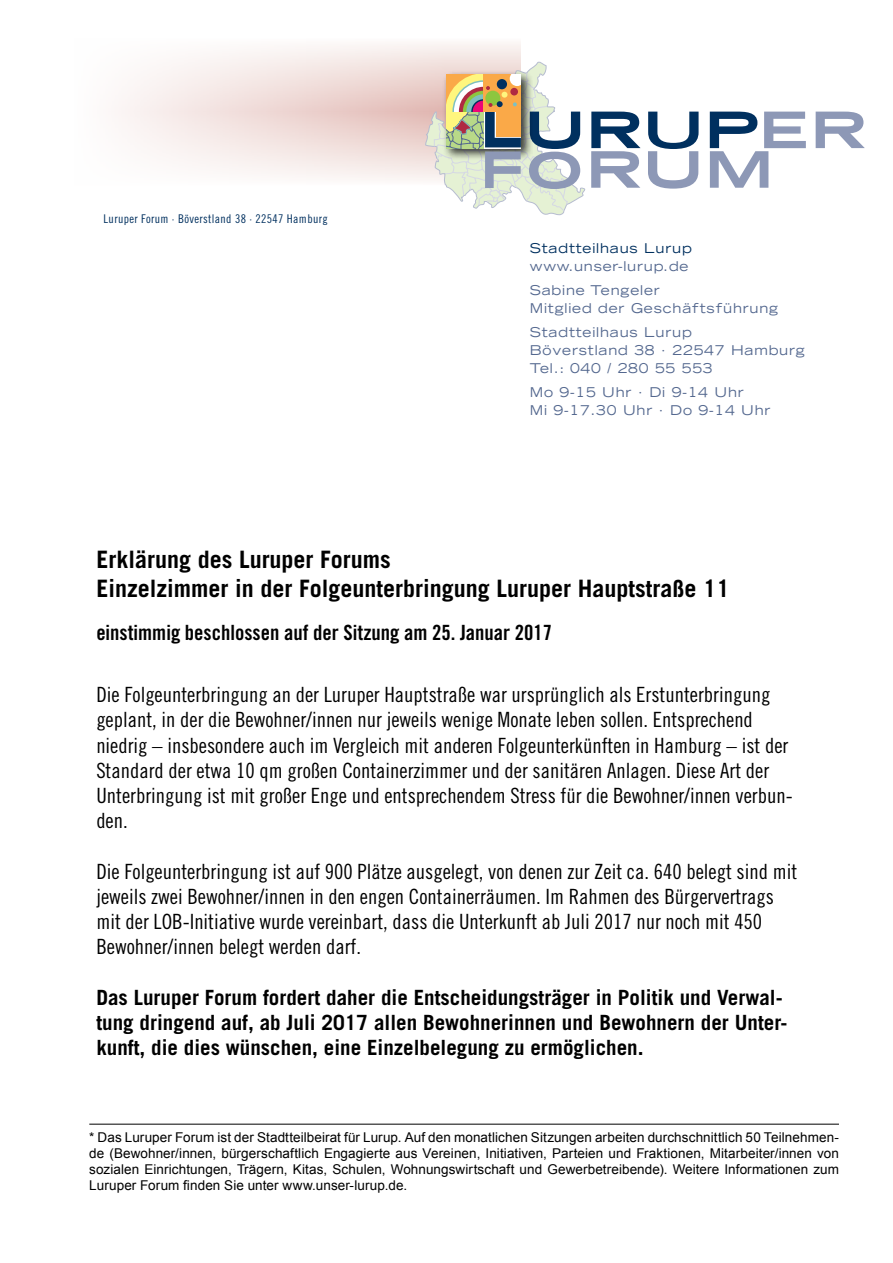
<style>
.page{position:relative;width:893px;height:1263px;background:#fff}
.page>*{position:absolute;margin:0;border:0;box-sizing:border-box;transform-origin:0 0}
.t1{font:700 24px/28.8px "Trade Gothic";color:#000}
.t2{font:21px/25.2px "Trade Gothic Cond Eighteen";color:#000}
.t3{font:700 21px/25.2px "Trade Gothic";color:#000}
.t4{font:21px "Trade Gothic Bold Cond Twenty";color:#000}
.t5{font:13.5px/16.2px "Arial";letter-spacing:.005em;color:#000;text-align:justify}
.t6{font:expanded 13.5px/24px "Trade Gothic LH";letter-spacing:.06em;color:#54688f}
.t7{font:expanded 13.5px "Trade Gothic LH";letter-spacing:.06em;color:#00305f}
.t8{font:12px "Trade Gothic Cond Eighteen";letter-spacing:.03em;color:#00305f}
</style>
<div class="page">
<svg style="left:119px;top:43px;width:402px;height:137px"></svg>
<svg style="left:591px;top:112px;width:50px;height:76px"></svg>
<svg style="left:816px;top:112px;width:49px;height:36px"></svg>
<svg style="left:648px;top:112px;width:51px;height:77px"></svg>
<svg style="left:710px;top:112px;width:96px;height:76px"></svg>
<svg style="left:422px;top:61px;width:163px;height:154px"></svg>
<hr style="left:89px;top:1124px;width:750px;height:1px;background:#000">
<p class="t8" style="left:104px;top:212px;width:226px">Luruper Forum · Böverstland 38 · 22547 Hamburg</p>
<p class="t7" style="left:530px;top:239px;width:163px">Stadtteilhaus Lurup</p>
<p class="t6" style="left:530px;top:254px;width:160px">www.unser-lurup.de<br>Sabine Tengeler</p>
<p class="t6" style="left:530px;top:296px;width:250px">Mitglied der Geschäftsführung<br>Stadtteilhaus Lurup</p>
<p class="t6" style="left:530px;top:341px;width:277px;line-height:18px">Böverstland 38 · 22547 Hamburg<br>Tel.: 040 / 280 55 553</p>
<p class="t6" style="left:530px;top:383px;width:242px;line-height:18px">Mo 9-15 Uhr · Di 9-14 Uhr<br>Mi 9-17.30 Uhr · Do 9-14 Uhr</p>
<p class="t1" style="left:96px;top:544px;width:635px">Erklärung des Luruper Forums<br>Einzelzimmer in der Folgeunterbringung Luruper Hauptstraße 11</p>
<p class="t4" style="left:96px;top:619px;width:457px">einstimmig beschlossen auf der Sitzung am 25. Januar 2017</p>
<p class="t2" style="left:96px;top:682px;width:698px">Die Folgeunterbringung an der Luruper Hauptstraße war ursprünglich als Erstunterbringung geplant, in der die Bewohner/innen nur jeweils wenige Monate leben sollen. Entsprechend niedrig – insbesondere auch im Vergleich mit anderen Folgeunterkünften in Hamburg – ist der Standard der etwa 10 qm großen Containerzimmer und der sanitären Anlagen. Diese Art der Unterbringung ist mit großer Enge und entsprechendem Stress für die Bewohner/innen verbun&shy;den.</p>
<p class="t2" style="left:96px;top:858px;width:702px">Die Folgeunterbringung ist auf 900 Plätze ausgelegt, von denen zur Zeit ca. 640 belegt sind mit jeweils zwei Bewohner/innen in den engen Containerräumen. Im Rahmen des Bürgervertrags mit der LOB-Initiative wurde vereinbart, dass die Unterkunft ab Juli 2017 nur noch mit 450<br>Bewohner/innen belegt werden darf.</p>
<p class="t3" style="left:96px;top:984px;width:693px">Das Luruper Forum fordert daher die Entscheidungsträger in Politik und Verwal&shy;tung dringend auf, ab Juli 2017 allen Bewohnerinnen und Bewohnern der Unter&shy;kunft, die dies wünschen, eine Einzelbelegung zu ermöglichen.</p>
<p class="t5" style="left:89px;top:1129px;width:751px">* Das Luruper Forum ist der Stadtteilbeirat für Lurup. Auf den monatlichen Sitzungen arbeiten durchschnittlich 50 Teilnehmen&shy;de (Bewohner/innen, bürgerschaftlich Engagierte aus Vereinen, Initiativen, Parteien und Fraktionen, Mitarbeiter/innen von sozialen Einrichtungen, Trägern, Kitas, Schulen, Wohnungswirtschaft und Gewerbetreibende). Weitere Informationen zum Luruper Forum finden Sie unter www.unser-lurup.de.</p>
</div>
